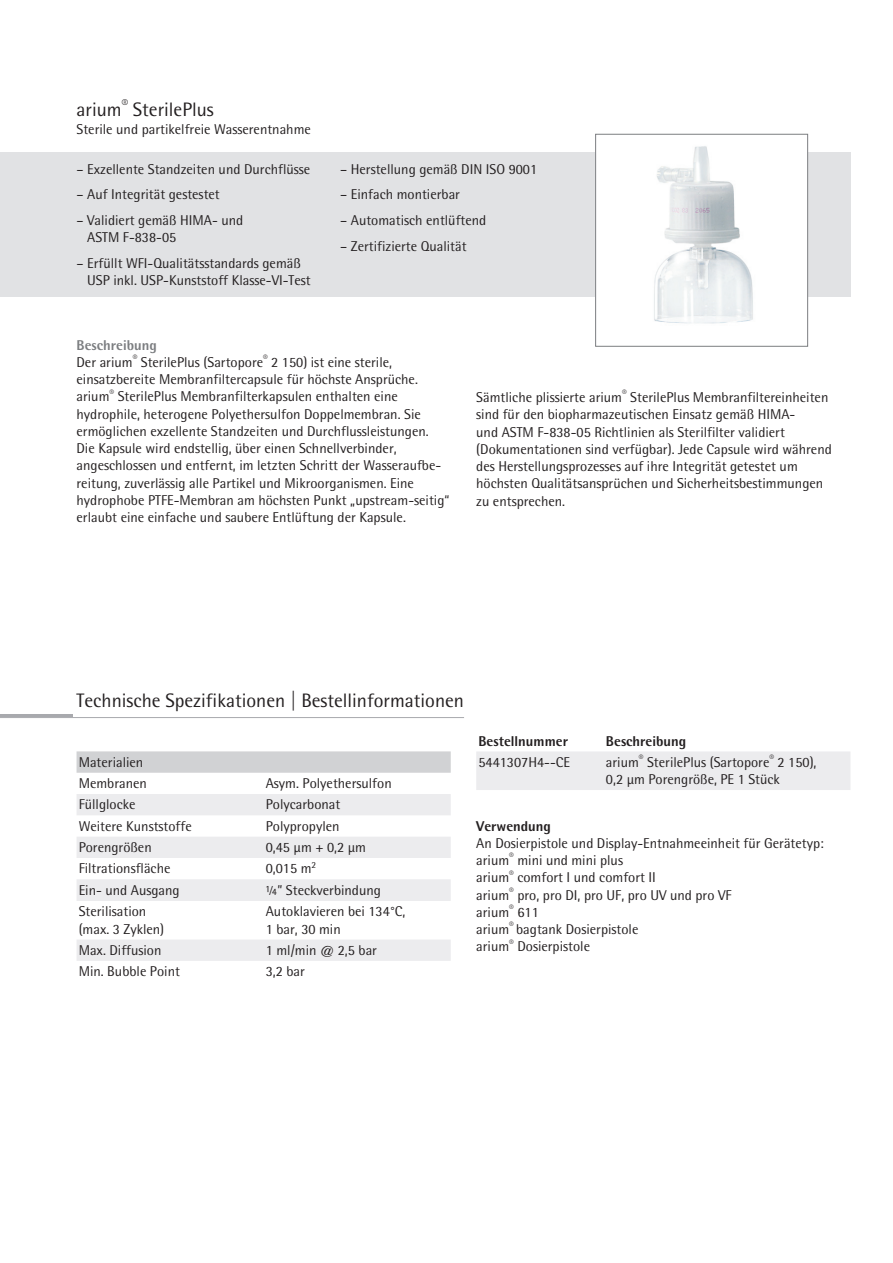
<style>
.page{position:relative;width:893px;height:1263px;background:#fff}
.page>*{position:absolute;margin:0;border:0;box-sizing:border-box;transform-origin:0 0}
.t1{font:19.5px "Sartorius Rotis Sans 2013";color:#231f20}
.t2{font:14.25px/17.2px "Sartorius Rotis Sans 2013";color:#231f20}
.t3{font:800 14.25px "Sartorius Rotis Sans 2013";color:#231f20}
.s1{font-weight:800;color:#7c7e81}
</style>
<div class="page">
<div style="left:0;top:153px;width:850px;height:144px;background:#e1e2e4"></div>
<img style="left:597px;top:146px;width:209px;height:178px">
<div style="left:595px;top:134px;width:213px;height:213px;border:1px solid #7c7e81"></div>
<hr style="left:0;top:717px;width:464px;height:1px;background:#a8a9ad">
<hr style="left:0;top:714px;width:72px;height:3px;background:#a8a9ad">
<svg style="left:77px;top:751px;width:374px;height:22px;background:#d2d3d5"></svg>
<svg style="left:77px;top:794px;width:374px;height:167px;fill:#eeeef0"></svg>
<div style="left:476px;top:751px;width:374px;height:39px;background:#ececee"></div>
<h1 class="t1" style="left:77px;top:97px;width:139px">arium<sup>®</sup> SterilePlus</h1>
<p class="t2" style="left:77px;top:121px;width:236px">Sterile und partikelfreie Wasserentnahme</p>
<p class="t2" style="left:77px;top:160px;width:235px">– Exzellente Standzeiten und Durchflüsse</p>
<p class="t2" style="left:77px;top:186px;width:145px">– Auf Integrität gestestet</p>
<p class="t2" style="left:87px;top:211px;width:158px;text-indent:-11px">– Validiert gemäß HIMA- und<br>ASTM F-838-05</p>
<p class="t2" style="left:87px;top:254px;width:225px;text-indent:-11px">– Erfüllt WFI-Qualitätsstandards gemäß<br>USP inkl. USP-Kunststoff Klasse-VI-Test</p>
<p class="t2" style="left:340px;top:160px;width:199px">– Herstellung gemäß DIN ISO 9001</p>
<p class="t2" style="left:340px;top:186px;width:121px">– Einfach montierbar</p>
<p class="t2" style="left:340px;top:211px;width:148px">– Automatisch entlüftend</p>
<p class="t2" style="left:340px;top:237px;width:128px">– Zertifizierte Qualität</p>
<p class="t2" style="left:77px;top:336px;width:374px"><span class="s1">Beschreibung<br></span>Der arium<sup>®</sup> SterilePlus (Sartopore<sup>®</sup> 2 150) ist eine sterile, einsatzbereite Membranfiltercapsule für höchste Ansprüche. arium<sup>®</sup> SterilePlus Membranfilterkapsulen enthalten eine hydrophile, heterogene Polyethersulfon Doppelmembran. Sie ermöglichen exzellente Standzeiten und Durchflussleistungen.<br>Die Kapsule wird endstellig, über einen Schnellverbinder, angeschlossen und entfernt, im letzten Schritt der Wasseraufbe&shy;reitung, zuverlässig alle Partikel und Mikroorganismen. Eine hydrophobe PTFE-Membran am höchsten Punkt „upstream-seitig“ erlaubt eine einfache und saubere Entlüftung der Kapsule.</p>
<p class="t2" style="left:476px;top:389px;width:357px">Sämtliche plissierte arium<sup>®</sup> SterilePlus Membranfiltereinheiten sind für den biopharmazeutischen Einsatz gemäß HIMA-<br>und ASTM F-838-05 Richtlinien als Sterilfilter validiert (Dokumentationen sind verfügbar). Jede Capsule wird während des Herstellungsprozesses auf ihre Integrität getestet um höchsten Qualitätsansprüchen und Sicherheitsbestimmungen zu entsprechen.</p>
<h1 class="t1" style="left:77px;top:688px;width:389px">Technische Spezifikationen | Bestellinformationen</h1>
<p class="t2" style="left:79px;top:751px;width:70px;line-height:21.3px">Materialien<br>Membranen</p>
<p class="t2" style="left:266px;top:774px;width:127px">Asym. Polyethersulfon</p>
<p class="t2" style="left:79px;top:796px;width:58px">Füllglocke</p>
<p class="t2" style="left:266px;top:796px;width:76px">Polycarbonat</p>
<p class="t2" style="left:79px;top:817px;width:115px">Weitere Kunststoffe</p>
<p class="t2" style="left:266px;top:817px;width:75px">Polypropylen</p>
<p class="t2" style="left:79px;top:838px;width:75px">Porengrößen</p>
<p class="t2" style="left:266px;top:838px;width:102px">0,45 μm + 0,2 μm</p>
<p class="t2" style="left:79px;top:860px;width:93px">Filtrationsfläche</p>
<p class="t2" style="left:266px;top:860px;width:52px">0,015 m<sup>2</sup></p>
<p class="t2" style="left:79px;top:881px;width:103px">Ein- und Ausgang</p>
<p class="t2" style="left:266px;top:881px;width:117px">✔” Steckverbindung</p>
<p class="t2" style="left:79px;top:903px;width:87px">Sterilisation (max. 3 Zyklen)</p>
<p class="t2" style="left:266px;top:903px;width:141px">Autoklavieren bei 134°C,<br>1 bar, 30 min</p>
<p class="t2" style="left:79px;top:941px;width:84px">Max. Diffusion</p>
<p class="t2" style="left:266px;top:941px;width:113px">1 ml/min @ 2,5 bar</p>
<p class="t2" style="left:79px;top:963px;width:103px">Min. Bubble Point</p>
<p class="t2" style="left:266px;top:963px;width:41px">3,2 bar</p>
<p class="t3" style="left:478px;top:732px;width:91px">Bestellnummer</p>
<p class="t3" style="left:606px;top:732px;width:82px">Beschreibung</p>
<p class="t2" style="left:478px;top:753px;width:93px">5441307H4--CE</p>
<p class="t2" style="left:606px;top:753px;width:212px">arium<sup>®</sup> SterilePlus (Sartopore<sup>®</sup> 2 150),<br>0,2 μm Porengröße, PE 1 Stück</p>
<p class="t3" style="left:476px;top:817px;width:76px">Verwendung</p>
<p class="t2" style="left:476px;top:834px;width:349px">An Dosierpistole und Display-Entnahmeeinheit für Gerätetyp: arium<sup>®</sup> mini und mini plus<br>arium<sup>®</sup> comfort I und comfort II<br>arium<sup>®</sup> pro, pro DI, pro UF, pro UV und pro VF<br>arium<sup>®</sup> 611<br>arium<sup>®</sup> bagtank Dosierpistole<br>arium<sup>®</sup> Dosierpistole</p>
</div>
